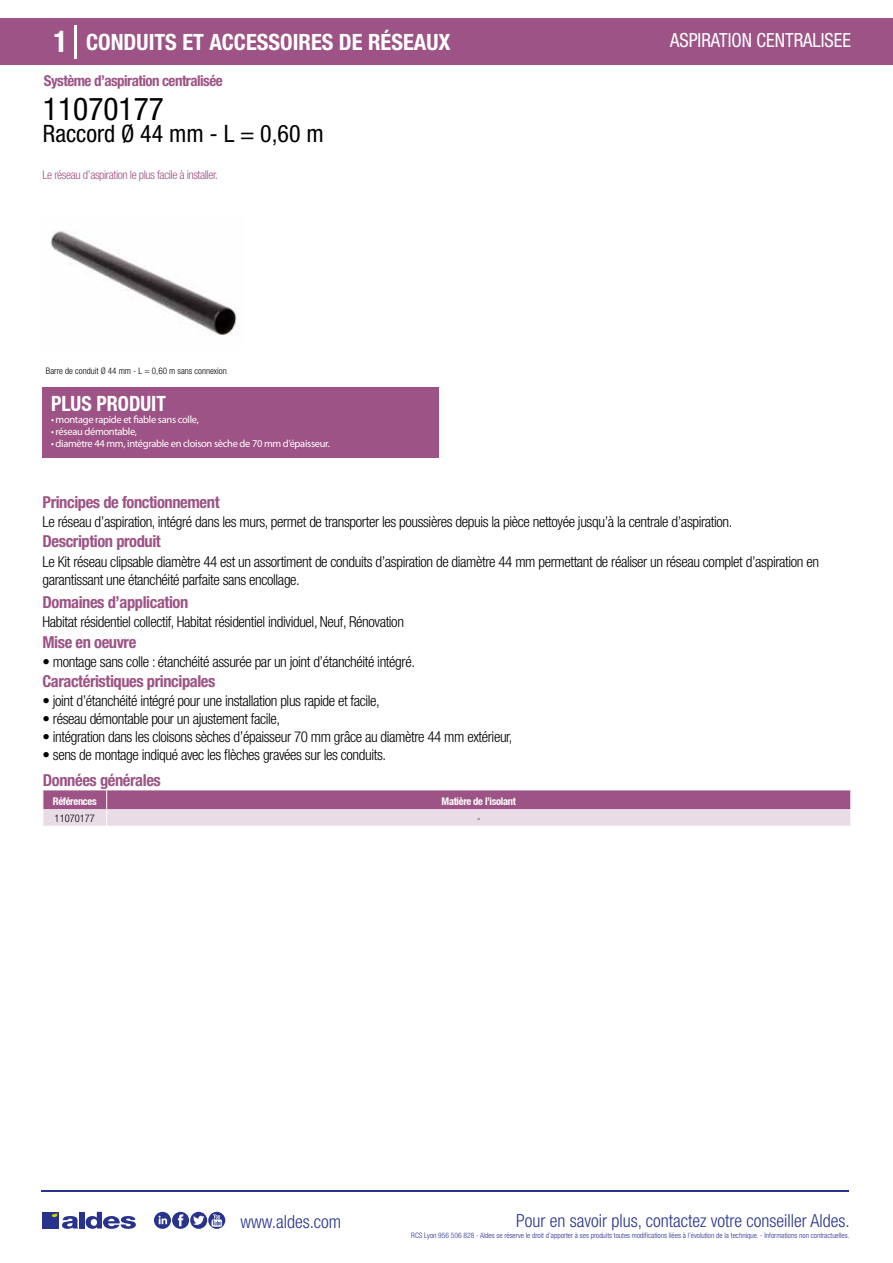
<style>
.page{position:relative;width:893px;height:1263px;background:#fff}
.page>*{position:absolute;margin:0;border:0;box-sizing:border-box;transform-origin:0 0}
.t1{font:condensed 31.5px "Helvetica Neue LT Std";color:#000}
.t2{font:condensed 24px "Helvetica Neue LT Std";color:#000}
.t3{font:700 condensed 22.5px "Helvetica Neue LT Std";color:#fff}
.t4{font:700 condensed 21px "Helvetica Neue";color:#fff;scale:.95 1}
.t5{font:condensed 19.5px "Helvetica Neue LT Std";color:#fff;scale:.95 1}
.t6{font:300 condensed 18px "Helvetica Neue";color:#28348b}
.t7{font:700 condensed 16.5px "Helvetica Neue LT Std";letter-spacing:-.025em;color:#9d5385}
.t8{font:300 condensed 15px/18px "Helvetica Neue LT Std";letter-spacing:-.025em;color:#000}
.t9{font:700 condensed 15px "Helvetica Neue LT Std";letter-spacing:-.035em;color:#9d5385}
.t10{font:300 condensed 12px "Helvetica Neue LT Std";letter-spacing:-.035em;color:#9d5385}
.t11{font:10.5px "Myriad Pro";letter-spacing:-.03em;color:#fff}
.t12{font:700 condensed 10.5px "Helvetica Neue";letter-spacing:-.03em;color:#fff}
.t13{font:300 condensed 10.5px "Helvetica Neue";color:#000}
.t14{font:300 condensed 9px "Helvetica Neue";color:#000}
.t15{font:300 condensed 7.5px "Helvetica Neue";color:#28348b}
.s1{font-size:30px}
</style>
<div class="page">
<div style="left:0;top:18px;width:893px;height:46px;background:#9d5385"></div>
<div style="left:43px;top:387px;width:396px;height:70px;background:#9d5385"></div>
<hr style="left:74px;top:25px;width:2px;height:33px;background:#fff">
<img style="left:50px;top:231px;width:187px;height:104px">
<svg style="left:43px;top:790px;width:808px;height:36px;background:#c295b4"></svg>
<hr style="left:41px;top:1190px;width:808px;height:1px;background:#28348b">
<svg style="left:154px;top:1212px;width:71px;height:17px"></svg>
<div style="left:42px;top:1212px;width:17px;height:16px;background:#28348b"></div>
<div style="left:79px;top:1212px;width:5px;height:16px;background:#28348b"></div>
<svg style="left:86px;top:1212px;width:50px;height:17px"></svg>
<svg style="left:52px;top:1213px;width:26px;height:16px"></svg>
<h3 class="t3" style="left:54px;top:28px;width:399px"><span class="s1">1</span> CONDUITS ET ACCESSOIRES DE RÉSEAUX</h3>
<h3 class="t5" style="left:670px;top:29px;width:192px">ASPIRATION CENTRALISEE</h3>
<p class="t9" style="left:44px;top:71px;width:180px">Système d’aspiration centralisée</p>
<h1 class="t1" style="left:43px;top:91px;width:122px">11070177</h1>
<h2 class="t2" style="left:43px;top:120px;width:282px">Raccord Ø 44 mm - L = 0,60 m</h2>
<p class="t10" style="left:43px;top:167px;width:177px">Le réseau d’aspiration le plus facile à installer.</p>
<p class="t14" style="left:46px;top:365px;width:182px">Barre de conduit Ø 44 mm - L = 0,60 m sans connexion</p>
<p class="t14" style="left:46px;top:365px;width:117px">Kit éseau clipsable dia ètre 44mm</p>
<h3 class="t4" style="left:51px;top:391px;width:122px">PLUS PRODUIT</h3>
<p class="t11" style="left:51px;top:413px;width:149px">• montage rapide et fiable sans colle,</p>
<p class="t11" style="left:51px;top:425px;width:88px">• réseau démontable,</p>
<p class="t11" style="left:51px;top:437px;width:280px">• diamètre 44 mm, intégrable en cloison sèche de 70 mm d’épaisseur.</p>
<p class="t7" style="left:43px;top:492px;width:179px">Principes de fonctionnement</p>
<p class="t7" style="left:43px;top:531px;width:120px">Description produit</p>
<p class="t8" style="left:43px;top:513px;width:691px">Le réseau d’aspiration, intégré dans les murs, permet de transporter les poussières depuis la pièce nettoyée jusqu’à la centrale d’aspiration.</p>
<p class="t8" style="left:43px;top:552px;width:778px">Le Kit réseau clipsable diamètre 44 est un assortiment de conduits d’aspiration de diamètre 44 mm permettant de réaliser un réseau complet d’aspiration en garantissant une étanchéité parfaite sans encollage.</p>
<p class="t8" style="left:43px;top:613px;width:363px">Habitat résidentiel collectif, Habitat résidentiel individuel, Neuf, Rénovation</p>
<p class="t8" style="left:43px;top:652px;width:374px">• montage sans colle : étanchéité assurée par un joint d’étanchéité intégré.</p>
<p class="t7" style="left:43px;top:592px;width:147px">Domaines d’application</p>
<p class="t7" style="left:43px;top:632px;width:95px">Mise en oeuvre</p>
<p class="t7" style="left:43px;top:671px;width:174px">Caractéristiques principales</p>
<p class="t8" style="left:43px;top:692px;width:339px">• joint d’étanchéité intégré pour une installation plus rapide et facile,</p>
<p class="t8" style="left:43px;top:710px;width:239px">• réseau démontable pour un ajustement facile,</p>
<p class="t8" style="left:43px;top:728px;width:472px">• intégration dans les cloisons sèches d’épaisseur 70 mm grâce au diamètre 44 mm extérieur,</p>
<p class="t8" style="left:43px;top:746px;width:345px">• sens de montage indiqué avec les flèches gravées sur les conduits.</p>
<p class="t7" style="left:43px;top:770px;width:119px">Données générales</p>
<p class="t12" style="left:53px;top:795px;width:45px">Références</p>
<p class="t12" style="left:442px;top:795px;width:76px">Matière de l’isolant</p>
<p class="t13" style="left:55px;top:812px;width:42px">11070177</p>
<p class="t13" style="left:477px;top:812px;width:5px">-</p>
<p class="t6" style="left:240px;top:1211px;width:102px">www.aldes.com</p>
<p class="t6" style="left:516px;top:1211px;width:335px">Pour en savoir plus, contactez votre conseiller Aldes.</p>
<p class="t15" style="left:411px;top:1230px;width:440px">RCS Lyon 956 506 828 - Aldes se réserve le droit d’apporter à ses produits toutes modifications liées à l’évolution de la technique. - Informations non contractuelles.</p>
</div>
